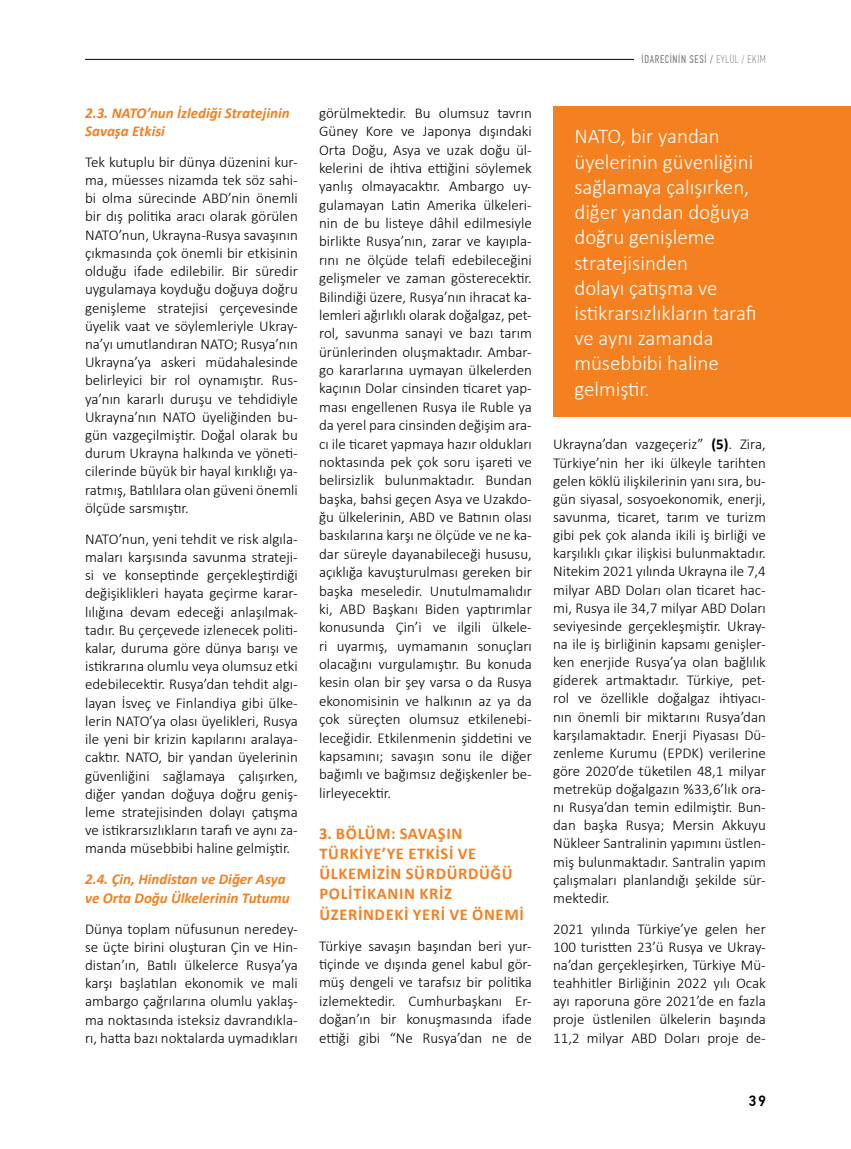
<style>
.page{position:relative;width:851px;height:1149px;background:#fff}
.page>*{position:absolute;margin:0;border:0;box-sizing:border-box;transform-origin:0 0}
.t1{font:300 21px/25.2px "Calibri";color:#fff}
.t2{font:700 16.5px/20.1px "Calibri";letter-spacing:.04em;color:#f58020}
.t3{font:300 15px/18.1px "Calibri";color:#000;text-align:justify}
.t4{font:italic 700 15px/18.1px "Calibri";color:#f58020}
.t5{font:500 15px "PF Din Text Pro";color:#000}
.t6{font:11.25px "PF Din Text Comp Pro";letter-spacing:.055em;color:#808285}
.s1{font-weight:100}
.s2{font-weight:700}
</style>
<div class="page">
<hr style="left:85px;top:59px;width:549px;height:1px;background:#000">
<div style="left:553px;top:106px;width:297px;height:311px;background:#f58020"></div>
<p class="t4" style="left:85px;top:103px;width:206px">2.3. NATO’nun İzlediği Stratejinin<br>Savaşa Etkisi</p>
<p class="t3" style="left:85px;top:152px;width:214px">Tek kutuplu bir dünya düzenini kur&shy;ma, müesses nizamda tek söz sahi&shy;bi olma sürecinde ABD’nin önemli bir dış politika aracı olarak görülen NATO’nun, Ukrayna-Rusya savaşının çıkmasında çok önemli bir etkisinin olduğu ifade edilebilir. Bir süredir uygulamaya koyduğu doğuya doğru genişleme stratejisi çerçevesinde üyelik vaat ve söylemleriyle Ukray&shy;na’yı umutlandıran NATO; Rusya’nın Ukrayna’ya askeri müdahalesinde belirleyici bir rol oynamıştır. Rus&shy;ya’nın kararlı duruşu ve tehdidiyle Ukrayna’nın NATO üyeliğinden bu&shy;gün vazgeçilmiştir. Doğal olarak bu durum Ukrayna halkında ve yöneti&shy;cilerinde büyük bir hayal kırıklığı ya&shy;ratmış, Batılılara olan güveni önemli ölçüde sarsmıştır.</p>
<p class="t3" style="left:85px;top:529px;width:214px">NATO’nun, yeni tehdit ve risk algıla&shy;maları karşısında savunma strateji&shy;si ve konseptinde gerçekleştirdiği değişiklikleri hayata geçirme karar&shy;lılığına devam edeceği anlaşılmak&shy;tadır. Bu çerçevede izlenecek politi&shy;kalar, duruma göre dünya barışı ve istikrarına olumlu veya olumsuz etki edebilecektir. Rusya’dan tehdit algı&shy;layan İsveç ve Finlandiya gibi ülke&shy;lerin NATO’ya olası üyelikleri, Rusya ile yeni bir krizin kapılarını aralaya&shy;caktır. NATO, bir yandan üyelerinin güvenliğini sağlamaya çalışırken, diğer yandan doğuya doğru geniş&shy;leme stratejisinden dolayı çatışma ve istikrarsızlıkların tarafı ve aynı za&shy;manda müsebbibi haline gelmiştir.</p>
<p class="t4" style="left:85px;top:869px;width:206px">2.4. Çin, Hindistan ve Diğer Asya ve Orta Doğu Ülkelerinin Tutumu</p>
<p class="t3" style="left:85px;top:919px;width:214px">Dünya toplam nüfusunun neredey&shy;se üçte birini oluşturan Çin ve Hin&shy;distan’ın, Batılı ülkelerce Rusya’ya karşı başlatılan ekonomik ve mali ambargo çağrılarına olumlu yaklaş&shy;ma noktasında isteksiz davrandıkla&shy;rı, hatta bazı noktalarda uymadıkları</p>
<p class="t3" style="left:319px;top:103px;width:214px">görülmektedir. Bu olumsuz tavrın Güney Kore ve Japonya dışındaki Orta Doğu, Asya ve uzak doğu ül&shy;kelerini de ihtiva ettiğini söylemek yanlış olmayacaktır. Ambargo uy&shy;gulamayan Latin Amerika ülkeleri&shy;nin de bu listeye dâhil edilmesiyle birlikte Rusya’nın, zarar ve kayıpla&shy;rını ne ölçüde telafi edebileceğini gelişmeler ve zaman gösterecektir.<br>Bilindiği üzere, Rusya’nın ihracat ka&shy;lemleri ağırlıklı olarak doğalgaz, pet&shy;rol, savunma sanayi ve bazı tarım ürünlerinden oluşmaktadır. Ambar&shy;go kararlarına uymayan ülkelerden kaçının Dolar cinsinden ticaret yap&shy;ması engellenen Rusya ile Ruble ya da yerel para cinsinden değişim ara&shy;cı ile ticaret yapmaya hazır oldukları noktasında pek çok soru işareti ve belirsizlik bulunmaktadır. Bundan başka, bahsi geçen Asya ve Uzakdo&shy;ğu ülkelerinin, ABD ve Batının olası baskılarına karşı ne ölçüde ve ne ka&shy;dar süreyle dayanabileceği hususu, açıklığa kavuşturulması gereken bir başka meseledir. Unutulmamalıdır ki, ABD Başkanı Biden yaptırımlar konusunda Çin’i ve ilgili ülkele&shy;ri uyarmış, uymamanın sonuçları olacağını vurgulamıştır. Bu konuda kesin olan bir şey varsa o da Rusya ekonomisinin ve halkının az ya da çok süreçten olumsuz etkilenebi&shy;leceğidir. Etkilenmenin şiddetini ve kapsamını; savaşın sonu ile diğer bağımlı ve bağımsız değişkenler be&shy;lirleyecektir.</p>
<p class="t2" style="left:319px;top:822px;width:206px">3. BÖLÜM: SAVAŞIN<br>TÜRKİYE’YE ETKİSİ VE<br>ÜLKEMİZİN SÜRDÜRDÜĞÜ<br>POLİTİKANIN KRİZ<br>ÜZERİNDEKİ YERİ VE ÖNEMİ</p>
<p class="t3" style="left:319px;top:936px;width:214px">Türkiye savaşın başından beri yur&shy;tiçinde ve dışında genel kabul gör&shy;müş dengeli ve tarafsız bir politika izlemektedir. Cumhurbaşkanı Er&shy;doğan’ın bir konuşmasında ifade ettiği gibi “Ne Rusya’dan ne de</p>
<p class="t6" style="left:641px;top:53px;width:126px">İDARECİNİN SESİ / <span class="s1">EYLÜL / EKİM</span></p>
<h1 class="t1" style="left:574px;top:124px;width:184px">NATO, bir yandan üyelerinin güvenliğini sağlamaya çalışırken, diğer yandan doğuya doğru genişleme stratejisinden<br>dolayı çatışma ve istikrarsızlıkların tarafı ve aynı zamanda müsebbibi haline gelmiştir.</h1>
<p class="t3" style="left:553px;top:435px;width:214px">Ukrayna’dan vazgeçeriz” <span class="s2">(5)</span>. Zira, Türkiye’nin her iki ülkeyle tarihten gelen köklü ilişkilerinin yanı sıra, bu&shy;gün siyasal, sosyoekonomik, enerji, savunma, ticaret, tarım ve turizm gibi pek çok alanda ikili iş birliği ve karşılıklı çıkar ilişkisi bulunmaktadır.<br>Nitekim 2021 yılında Ukrayna ile 7,4 milyar ABD Doları olan ticaret hac&shy;mi, Rusya ile 34,7 milyar ABD Doları seviyesinde gerçekleşmiştir. Ukray&shy;na ile iş birliğinin kapsamı genişler&shy;ken enerjide Rusya’ya olan bağlılık giderek artmaktadır. Türkiye, pet&shy;rol ve özellikle doğalgaz ihtiyacı&shy;nın önemli bir miktarını Rusya’dan karşılamaktadır. Enerji Piyasası Dü&shy;zenleme Kurumu (EPDK) verilerine göre 2020’de tüketilen 48,1 milyar metreküp doğalgazın %33,6’lık ora&shy;nı Rusya’dan temin edilmiştir. Bun&shy;dan başka Rusya; Mersin Akkuyu Nükleer Santralinin yapımını üstlen&shy;miş bulunmaktadır. Santralin yapım çalışmaları planlandığı şekilde sür&shy;mektedir.</p>
<p class="t3" style="left:553px;top:919px;width:214px">2021 yılında Türkiye’ye gelen her 100 turistten 23’ü Rusya ve Ukray&shy;na’dan gerçekleşirken, Türkiye Mü&shy;teahhitler Birliğinin 2022 yılı Ocak ayı raporuna göre 2021’de en fazla proje üstlenilen ülkelerin başında 11,2 milyar ABD Doları proje de-</p>
<p class="t5" style="left:748px;top:1091px;width:19px">39</p>
</div>
